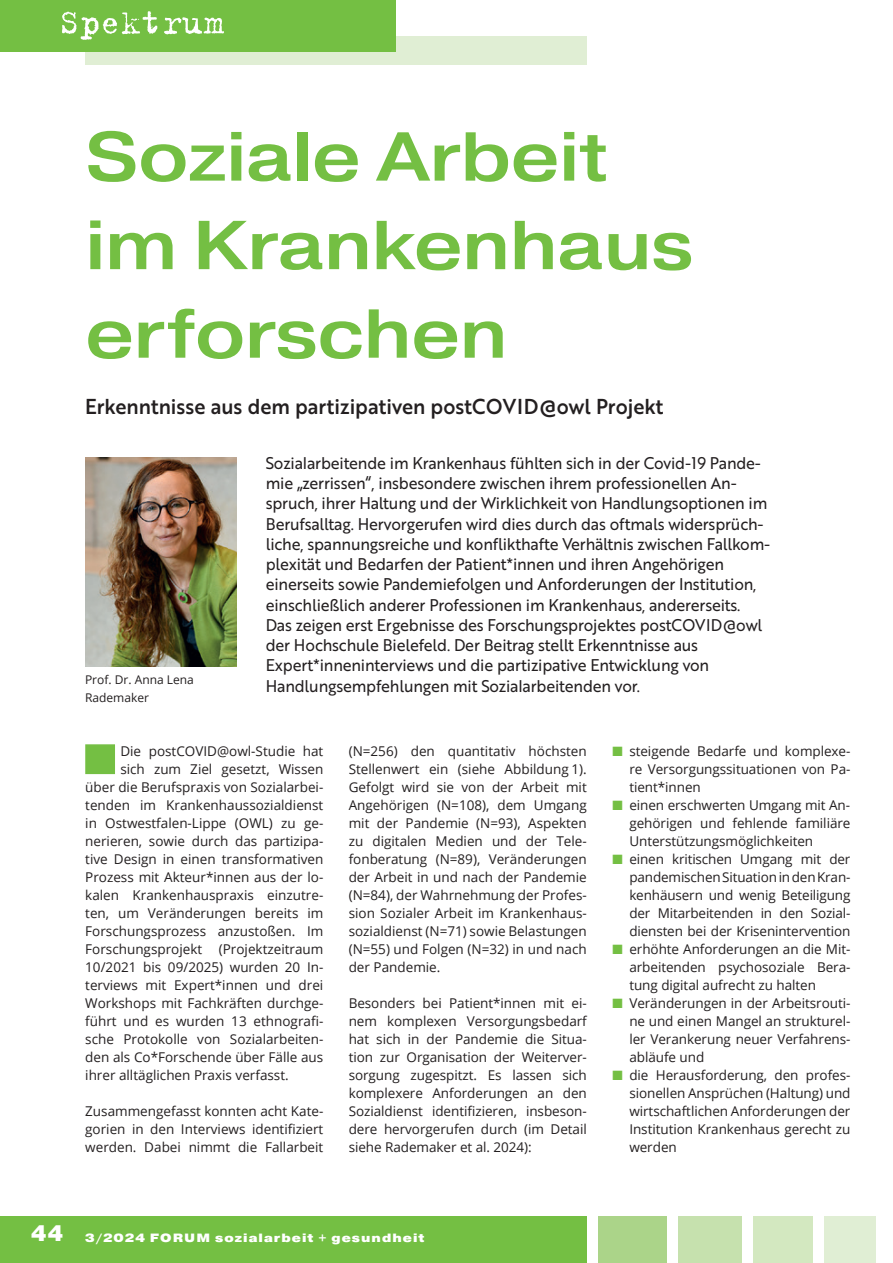
<style>
.page{position:relative;width:893px;height:1263px;background:#fff}
.page>*{position:absolute;margin:0;border:0;box-sizing:border-box;transform-origin:0 0}
.t1{font:500 69px/88.5px "Pragmatica Ext";letter-spacing:-.005em;color:#74bf43}
.t2{font:21px "Brother 1816 Medium";color:#231f20;scale:.95 1}
.t3{font:16.5px/20.2px "Brother 1816 Regular";letter-spacing:-.01em;color:#231f20;scale:.95 1}
.t4{font:13.5px/18px "Open Sans";color:#231f20;text-align:justify}
.t5{font:900 12px "Pragmatica Ext";letter-spacing:.09em;color:#fff}
.t6{font:12px/18px "Open Sans";color:#231f20}
.s1{color:#74bf43}
.s2{font-family:"Pragmatica";font-size:22.5px}
</style>
<div class="page">
<div style="left:598px;top:1216px;width:68px;height:47px;background:#abd489"></div>
<div style="left:678px;top:1216px;width:64px;height:47px;background:#c6e1ae"></div>
<div style="left:753px;top:1216px;width:60px;height:47px;background:#d3e8c0"></div>
<div style="left:824px;top:1216px;width:51px;height:47px;background:#e0eed4"></div>
<div style="left:0;top:1216px;width:587px;height:47px;background:#74bf43"></div>
<div style="left:85px;top:36px;width:502px;height:28px;background:#e0eed4"></div>
<div style="left:0;top:0;width:395px;height:51px;background:#74bf43"></div>
<svg style="left:62px;top:11px;width:162px;height:29px"></svg>
<div style="left:85px;top:744px;width:30px;height:30px;background:#74bf43;border:2px solid #74bf43"></div>
<img style="left:85px;top:457px;width:151px;height:209px">
<h1 class="t1" style="left:85px;top:112px;width:610px">Soziale Arbeit im Krankenhaus erforschen</h1>
<h2 class="t2" style="left:85px;top:391px;width:610px">Erkenntnisse aus dem partizipativen postCOVID@owl Projekt</h2>
<p class="t6" style="left:85px;top:670px;width:110px">Prof. Dr. Anna Lena<br>Rademaker</p>
<p class="t3" style="left:266px;top:452px;width:532px">Sozialarbeitende im Krankenhaus fühlten sich in der Covid-19 Pande&shy;mie „zerrissen“, insbesondere zwischen ihrem professionellen An&shy;spruch, ihrer Haltung und der Wirklichkeit von Handlungsoptionen im Berufsalltag. Hervorgerufen wird dies durch das oftmals widersprüch&shy;liche, spannungsreiche und konflikthafte Verhältnis zwischen Fallkom&shy;plexität und Bedarfen der Patient*innen und ihren Angehörigen einerseits sowie Pandemiefolgen und Anforderungen der Institution, einschließlich anderer Professionen im Krankenhaus, andererseits.<br>Das zeigen erst Ergebnisse des Forschungsprojektes postCOVID@owl der Hochschule Bielefeld. Der Beitrag stellt Erkenntnisse aus Expert*inneninterviews und die partizipative Entwicklung von Handlungsempfehlungen mit Sozialarbeitenden vor.</p>
<p class="t4" style="left:120px;top:742px;width:204px">Die postCOVID@owl-Studie hat</p>
<p class="t4" style="left:120px;top:760px;width:204px">sich zum Ziel gesetzt, Wissen</p>
<p class="t4" style="left:85px;top:778px;width:240px">über die Berufspraxis von Sozialarbei-</p>
<p class="t4" style="left:85px;top:796px;width:240px">tenden im Krankenhaussozialdienst</p>
<p class="t4" style="left:85px;top:814px;width:240px">in Ostwestfalen-Lippe (OWL) zu ge-</p>
<p class="t4" style="left:85px;top:832px;width:240px">nerieren, sowie durch das partizipa-</p>
<p class="t4" style="left:85px;top:850px;width:240px">tive Design in einen transformativen</p>
<p class="t4" style="left:85px;top:868px;width:240px">Prozess mit Akteur*innen aus der lo-</p>
<p class="t4" style="left:85px;top:886px;width:240px">kalen Krankenhauspraxis einzutre-</p>
<p class="t4" style="left:85px;top:904px;width:240px">ten, um Veränderungen bereits im</p>
<p class="t4" style="left:85px;top:922px;width:240px">Forschungsprozess anzustoßen. Im</p>
<p class="t4" style="left:85px;top:940px;width:240px">Forschungsprojekt (Projektzeitraum</p>
<p class="t4" style="left:85px;top:958px;width:240px">10/2021 bis 09/2025) wurden 20 In-</p>
<p class="t4" style="left:85px;top:976px;width:240px">terviews mit Expert*innen und drei</p>
<p class="t4" style="left:85px;top:994px;width:240px">Workshops mit Fachkräften durchge-</p>
<p class="t4" style="left:85px;top:1012px;width:240px">führt und es wurden 13 ethnografi-</p>
<p class="t4" style="left:85px;top:1030px;width:240px">sche Protokolle von Sozialarbeiten-</p>
<p class="t4" style="left:85px;top:1048px;width:240px">den als Co*Forschende über Fälle aus</p>
<p class="t4" style="left:85px;top:1066px;width:205px">ihrer alltäglichen Praxis verfasst.</p>
<p class="t4" style="left:85px;top:1102px;width:240px">Zusammengefasst konnten acht Kate&shy;gorien in den Interviews identifiziert werden. Dabei nimmt die Fallarbeit</p>
<p class="t4" style="left:349px;top:742px;width:240px">(N=256) den quantitativ höchsten Stellenwert ein (siehe Abbildung 1).<br>Gefolgt wird sie von der Arbeit mit Angehörigen (N=108), dem Umgang mit der Pandemie (N=93), Aspekten zu digitalen Medien und der Tele&shy;fonberatung (N=89), Veränderungen der Arbeit in und nach der Pandemie (N=84), der Wahrnehmung der Profes&shy;sion Sozialer Arbeit im Krankenhaus&shy;sozialdienst (N=71) sowie Belastungen (N=55) und Folgen (N=32) in und nach der Pandemie.</p>
<p class="t4" style="left:349px;top:994px;width:240px">Besonders bei Patient*innen mit ei&shy;nem komplexen Versorgungsbedarf hat sich in der Pandemie die Situa&shy;tion zur Organisation der Weiterver&shy;sorgung zugespitzt. Es lassen sich komplexere Anforderungen an den Sozialdienst identifizieren, insbeson&shy;dere hervorgerufen durch (im Detail siehe Rademaker et al. 2024):</p>
<p class="t4" style="left:629px;top:742px;width:223px;text-indent:-17px"><span class="s1">■</span> steigende Bedarfe und komplexe&shy;re Versorgungssituationen von Pa&shy;tient*innen</p>
<p class="t4" style="left:629px;top:796px;width:223px;text-indent:-17px"><span class="s1">■</span> einen erschwerten Umgang mit An&shy;gehörigen und fehlende familiäre Unterstützungsmöglichkeiten</p>
<p class="t4" style="left:629px;top:850px;width:223px;text-indent:-17px"><span class="s1">■</span> einen kritischen Umgang mit der pandemischen Situation in den Kran&shy;kenhäusern und wenig Beteiligung der Mitarbeitenden in den Sozial&shy;diensten bei der Krisenintervention</p>
<p class="t4" style="left:629px;top:940px;width:223px;text-indent:-17px"><span class="s1">■</span> erhöhte Anforderungen an die Mit&shy;arbeitenden psychosoziale Bera&shy;tung digital aufrecht zu halten</p>
<p class="t4" style="left:629px;top:994px;width:223px;text-indent:-17px"><span class="s1">■</span> Veränderungen in der Arbeitsrouti&shy;ne und einen Mangel an strukturel&shy;ler Verankerung neuer Verfahrens&shy;abläufe und</p>
<p class="t4" style="left:629px;top:1066px;width:223px;text-indent:-17px"><span class="s1">■</span> die Herausforderung, den profes&shy;sionellen Ansprüchen (Haltung) und wirtschaftlichen Anforderungen der Institution Krankenhaus gerecht zu werden</p>
<p class="t5" style="left:31px;top:1230px;width:395px"><span class="s2">44</span> 3/2024 FORUM sozialarbeit + gesundheit</p>
</div>
